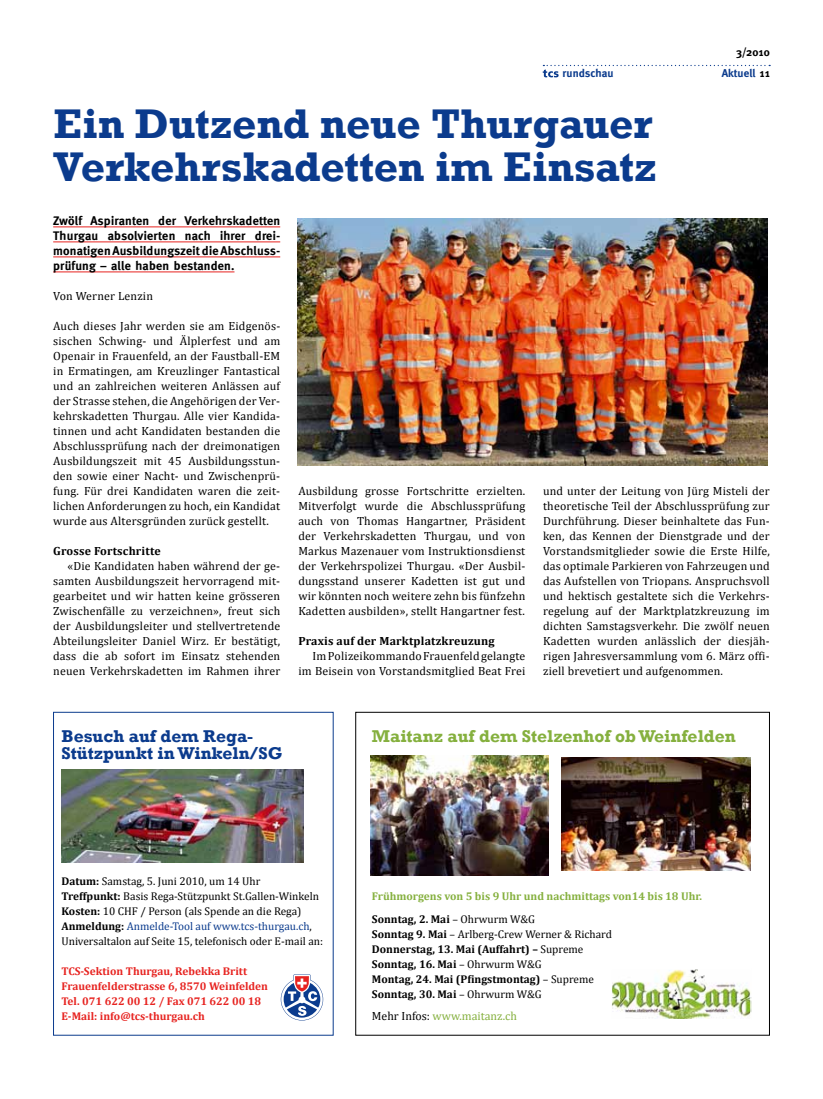
<style>
.page{position:relative;width:823px;height:1099px;background:#fff}
.page>*{position:absolute;margin:0;border:0;box-sizing:border-box;transform-origin:0 0}
.t1{font:700 42.5px/42.5px "Rockwell";letter-spacing:-.005em;color:#0b3b8d}
.t2{font:700 17.5px/17.5px "Rockwell";color:#0b3b8d}
.t3{font:700 17.5px "Rockwell";color:#85b03e}
.t4{font:700 12.5px/15px "Meta";letter-spacing:.015em;color:#000;text-align:justify}
.t5{font:11.88px/15px "Cambria";letter-spacing:.015em;color:#000;text-align:justify}
.t6{font:700 11.88px "Cambria";letter-spacing:.015em;color:#000}
.t7{font:11.88px "Cambria";color:#85b03e}
.t8{font:11.25px/15px "Cambria";color:#000}
.t9{font:700 11.25px/15px "Cambria";color:#000}
.t10{font:700 11.25px/15px "Cambria";color:#e72320}
.t11{font:700 11.25px/22.5px "Cambria";color:#85b03e}
.t12{font:700 11.25px "Meta";letter-spacing:.01em;color:#0b3b8d}
.t13{font:700 11.25px "Meta";color:#000}
.s1{color:#000}
.s2{font-weight:700}
.s3{color:#0b3b8d}
.s4{font-weight:400;color:#000}
.s5{font-weight:400}
</style>
<div class="page">
<div style="left:355px;top:712px;width:414px;height:323px;border:1px solid #000"></div>
<div style="left:53px;top:712px;width:280px;height:323px;border:1px solid #0b3b8d"></div>
<hr style="left:53px;top:226px;width:227px;height:1px;background:#e72320">
<hr style="left:53px;top:241px;width:227px;height:1px;background:#e72320">
<hr style="left:53px;top:256px;width:227px;height:1px;background:#e72320">
<hr style="left:53px;top:271px;width:181px;height:1px;background:#e72320">
<img style="left:298px;top:219px;width:469px;height:246px">
<svg style="left:280px;top:974px;width:43px;height:46px"></svg>
<img style="left:61px;top:769px;width:242px;height:93px">
<img style="left:370px;top:755px;width:178px;height:120px">
<img style="left:561px;top:757px;width:189px;height:113px">
<img style="left:613px;top:970px;width:135px;height:47px">
<div style="left:610px;top:967px;width:141px;height:53px;border:2px solid #fff"></div>
<svg style="left:542px;top:65px;width:227px;height:12px"></svg>
<p class="t13" style="left:735px;top:46px;width:35px">3/2010</p>
<p class="t12" style="left:562px;top:67px;width:53px">rundschau</p>
<p class="t12" style="left:721px;top:67px;width:50px">Aktuell <span class="s1">11</span></p>
<h1 class="t1" style="left:54px;top:102px;width:604px">Ein Dutzend neue Thurgauer<br>Verkehrskadetten im Einsatz</h1>
<p class="t4" style="left:53px;top:213px;width:228px">Zwölf Aspiranten der Verkehrskadetten Thurgau absolvierten nach ihrer drei&shy;monatigen Ausbildungszeit die Abschluss&shy;prüfung – alle haben bestanden.</p>
<p class="t5" style="left:53px;top:288px;width:101px">Von Werner Lenzin</p>
<p class="t5" style="left:53px;top:318px;width:228px">Auch dieses Jahr werden sie am Eidgenös&shy;sischen Schwing- und Älplerfest und am Openair in Frauenfeld, an der Faustball-EM in Ermatingen, am Kreuzlinger Fantastical und an zahlreichen weiteren Anlässen auf der Strasse stehen, die Angehörigen der Ver&shy;kehrskadetten Thurgau. Alle vier Kandida&shy;tinnen und acht Kandidaten bestanden die Abschlussprüfung nach der dreimonatigen Ausbildungszeit mit 45 Ausbildungsstun&shy;den sowie einer Nacht- und Zwischenprü&shy;fung. Für drei Kandidaten waren die zeit&shy;lichen Anforderungen zu hoch, ein Kandidat wurde aus Altersgründen zurück gestellt.</p>
<p class="t6" style="left:53px;top:544px;width:109px">Grosse Fortschritte</p>
<p class="t5" style="left:53px;top:558px;width:228px;text-indent:14px">«Die Kandidaten haben während der ge&shy;samten Ausbildungszeit hervorragend mit&shy;gearbeitet und wir hatten keine grösseren Zwischenfälle zu verzeichnen», freut sich der Ausbildungsleiter und stellvertretende Abteilungsleiter Daniel Wirz. Er bestätigt, dass die ab sofort im Einsatz stehenden neuen Verkehrskadetten im Rahmen ihrer</p>
<p class="t5" style="left:542px;top:483px;width:228px">und unter der Leitung von Jürg Misteli der theoretische Teil der Abschlussprüfung zur Durchführung. Dieser beinhaltete das Fun&shy;ken, das Kennen der Dienstgrade und der Vorstandsmitglieder sowie die Erste Hilfe, das optimale Parkieren von Fahrzeugen und das Aufstellen von Triopans. Anspruchsvoll und hektisch gestaltete sich die Verkehrs&shy;regelung auf der Marktplatzkreuzung im dichten Samstagsverkehr. Die zwölf neuen Kadetten wurden anlässlich der diesjäh&shy;rigen Jahresversammlung vom 6. März offi&shy;ziell brevetiert und aufgenommen.</p>
<p class="t5" style="left:298px;top:483px;width:228px">Ausbildung grosse Fortschritte erzielten.<br>Mitverfolgt wurde die Abschlussprüfung auch von Thomas Hangartner, Präsident der Verkehrskadetten Thurgau, und von Markus Mazenauer vom Instruktionsdienst der Verkehrspolizei Thurgau. «Der Ausbil&shy;dungsstand unserer Kadetten ist gut und wir könnten noch weitere zehn bis fünfzehn Kadetten ausbilden», stellt Hangartner fest.</p>
<p class="t6" style="left:298px;top:634px;width:198px">Praxis auf der Marktplatzkreuzung</p>
<p class="t5" style="left:298px;top:648px;width:228px;text-align:right">Im Polizeikommando Frauenfeld gelangte im Beisein von Vorstandsmitglied Beat Frei</p>
<h2 class="t2" style="left:61px;top:727px;width:222px">Besuch auf dem Rega-<br>Stützpunkt in Winkeln/SG</h2>
<p class="t8" style="left:61px;top:873px;width:263px"><span class="s2">Datum:</span> Samstag, 5. Juni 2010, um 14 Uhr<br><span class="s2">Treffpunkt:</span> Basis Rega-Stützpunkt St.Gallen-Winkeln <span class="s2">Kosten:</span> 10 CHF / Person (als Spende an die Rega)<br><span class="s2">Anmeldung:</span> <span class="s3">Anmelde-Tool auf www.tcs-thurgau.ch</span>, Universaltalon auf Seite 15, telefonisch oder E-mail an:</p>
<p class="t10" style="left:61px;top:963px;width:208px">TCS-Sektion Thurgau, Rebekka Britt Frauenfelderstrasse 6, 8570 Weinfelden Tel. 071 622 00 12 / Fax 071 622 00 18<br>E-Mail: info@tcs-thurgau.ch</p>
<h2 class="t3" style="left:371px;top:725px;width:365px">Maitanz auf dem Stelzenhof ob Weinfelden</h2>
<p class="t11" style="left:371px;top:884px;width:331px">Frühmorgens von 5 bis 9 Uhr und nachmittags von14 bis 18 Uhr.<br><span class="s1">Sonntag, 2. Mai</span> <span class="s4">– Ohrwurm W&amp;G</span></p>
<p class="t9" style="left:371px;top:926px;width:241px">Sonntag 9. Mai <span class="s5">– Arlberg-Crew Werner &amp; Richard </span>Donnerstag, 13. Mai (Auffahrt) – <span class="s5">Supreme </span>Sonntag, 16. Mai <span class="s5">– Ohrwurm W&amp;G<br></span>Montag, 24. Mai (Pfingstmontag) <span class="s5">– Supreme </span>Sonntag, 30. Mai <span class="s5">– Ohrwurm W&amp;G</span></p>
<p class="t7" style="left:371px;top:1009px;width:146px"><span class="s1">Mehr Infos:</span> www.maitanz.ch</p>
</div>
